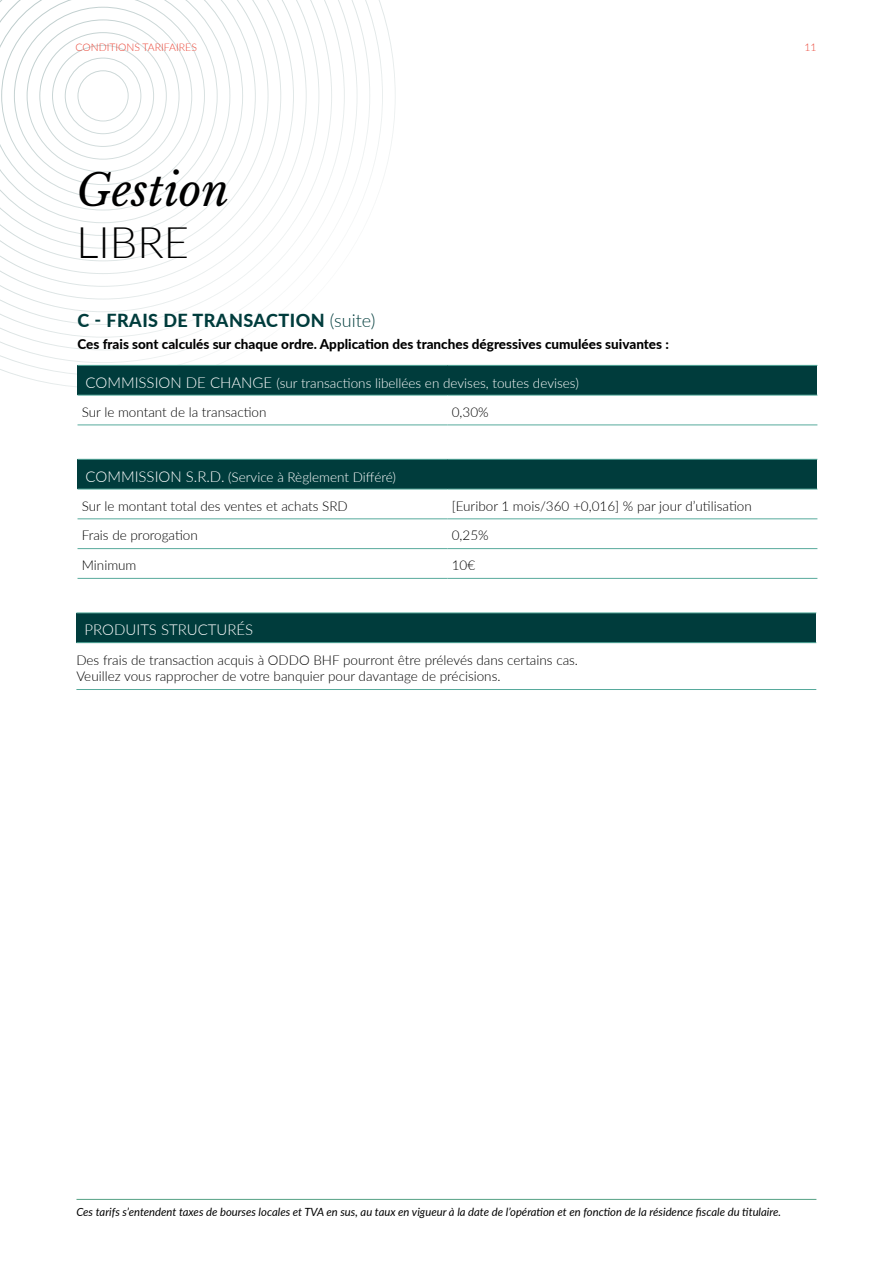
<style>
.page{position:relative;width:893px;height:1263px;background:#fff}
.page>*{position:absolute;margin:0;border:0;box-sizing:border-box;transform-origin:0 0}
.t1{font:italic 43.5px "Libre Baskerville";color:#000}
.t2{font:300 43.5px "Lato";color:#000}
.t3{font:800 18px "Lato";letter-spacing:.025em;color:#003c3c}
.t4{font:300 15px "Lato";color:#fff}
.t5{font:300 13.5px/29.1px "Lato";color:#000}
.t6{font:300 13.5px/29px "Lato";color:#fff}
.t7{font:800 13.5px "Lato";color:#000}
.t8{font:italic 11.25px "Lato";color:#000}
.t9{font:300 10.5px "Lato";color:#ea4334}
.s1{font-weight:300}
.s2{font-size:15px}
.s3{color:#000}
.s4{font-size:15px;color:#fff}
.s5{color:#fff}
</style>
<div class="page">
<hr style="left:76px;top:1199px;width:740px;height:1px;background:#55a185">
<svg style="left:0;top:0;width:396px;height:389px"></svg>
<div style="left:78px;top:459px;width:739px;height:30px;background:#003c3c"></div>
<hr style="left:78px;top:459px;width:369px;height:1px;background:#57aa9c">
<hr style="left:447px;top:459px;width:370px;height:1px;background:#57aa9c">
<hr style="left:78px;top:489px;width:369px;height:1px;background:#57aa9c">
<hr style="left:447px;top:489px;width:370px;height:1px;background:#57aa9c">
<hr style="left:78px;top:519px;width:369px;height:1px;background:#57aa9c">
<hr style="left:447px;top:519px;width:370px;height:1px;background:#57aa9c">
<hr style="left:78px;top:548px;width:369px;height:1px;background:#57aa9c">
<hr style="left:447px;top:548px;width:370px;height:1px;background:#57aa9c">
<hr style="left:78px;top:578px;width:369px;height:1px;background:#57aa9c">
<hr style="left:447px;top:578px;width:370px;height:1px;background:#57aa9c">
<div style="left:78px;top:365px;width:739px;height:30px;background:#003c3c"></div>
<hr style="left:78px;top:365px;width:369px;height:1px;background:#57aa9c">
<hr style="left:447px;top:365px;width:370px;height:1px;background:#57aa9c">
<hr style="left:78px;top:395px;width:369px;height:1px;background:#57aa9c">
<hr style="left:447px;top:395px;width:370px;height:1px;background:#57aa9c">
<hr style="left:78px;top:425px;width:369px;height:1px;background:#57aa9c">
<hr style="left:447px;top:425px;width:370px;height:1px;background:#57aa9c">
<div style="left:76px;top:613px;width:740px;height:30px;background:#003c3c"></div>
<hr style="left:76px;top:613px;width:740px;height:1px;background:#57aa9c">
<hr style="left:76px;top:642px;width:740px;height:1px;background:#57aa9c">
<hr style="left:76px;top:689px;width:740px;height:1px;background:#57aa9c">
<p class="t9" style="left:75px;top:40px;width:123px">CONDITIONS TARIFAIRES</p>
<p class="t9" style="left:804px;top:40px;width:14px">11</p>
<h1 class="t1" style="left:77px;top:164px;width:154px">Gestion</h1>
<h1 class="t2" style="left:77px;top:212px;width:114px">LIBRE</h1>
<h2 class="t3" style="left:78px;top:307px;width:300px">C - FRAIS DE TRANSACTION <span class="s1">(suite)</span></h2>
<p class="t7" style="left:78px;top:334px;width:593px">Ces frais sont calculés sur chaque ordre. Application des tranches dégressives cumulées suivantes :</p>
<p class="t6" style="left:82px;top:368px;width:499px"><span class="s2">COMMISSION DE CHANGE</span> (sur transactions libellées en devises, toutes devises)<br><span class="s3">Sur le montant de la transaction</span></p>
<p class="t5" style="left:452px;top:397px;width:38px">0,30%</p>
<p class="t5" style="left:82px;top:462px;width:316px"><span class="s4">COMMISSION S.R.D.</span> <span class="s5">(Service à Règlement Différé)<br></span>Sur le montant total des ventes et achats SRD</p>
<p class="t5" style="left:452px;top:491px;width:302px">[Euribor 1 mois/360 +0,016] % par jour d’utilisation</p>
<p class="t5" style="left:82px;top:520px;width:118px">Frais de prorogation</p>
<p class="t5" style="left:452px;top:520px;width:38px">0,25%</p>
<p class="t5" style="left:82px;top:550px;width:56px">Minimum</p>
<p class="t5" style="left:452px;top:550px;width:25px">10€</p>
<p class="t4" style="left:85px;top:619px;width:170px">PRODUITS STRUCTURÉS</p>
<p class="t5" style="left:76px;top:651px;width:503px;line-height:16.5px">Des frais de transaction acquis à ODDO BHF pourront être prélevés dans certains cas.<br>Veuillez vous rapprocher de votre banquier pour davantage de précisions.</p>
<p class="t8" style="left:76px;top:1204px;width:706px">Ces tarifs s’entendent taxes de bourses locales et TVA en sus, au taux en vigueur à la date de l’opération et en fonction de la résidence fiscale du titulaire.</p>
</div>
